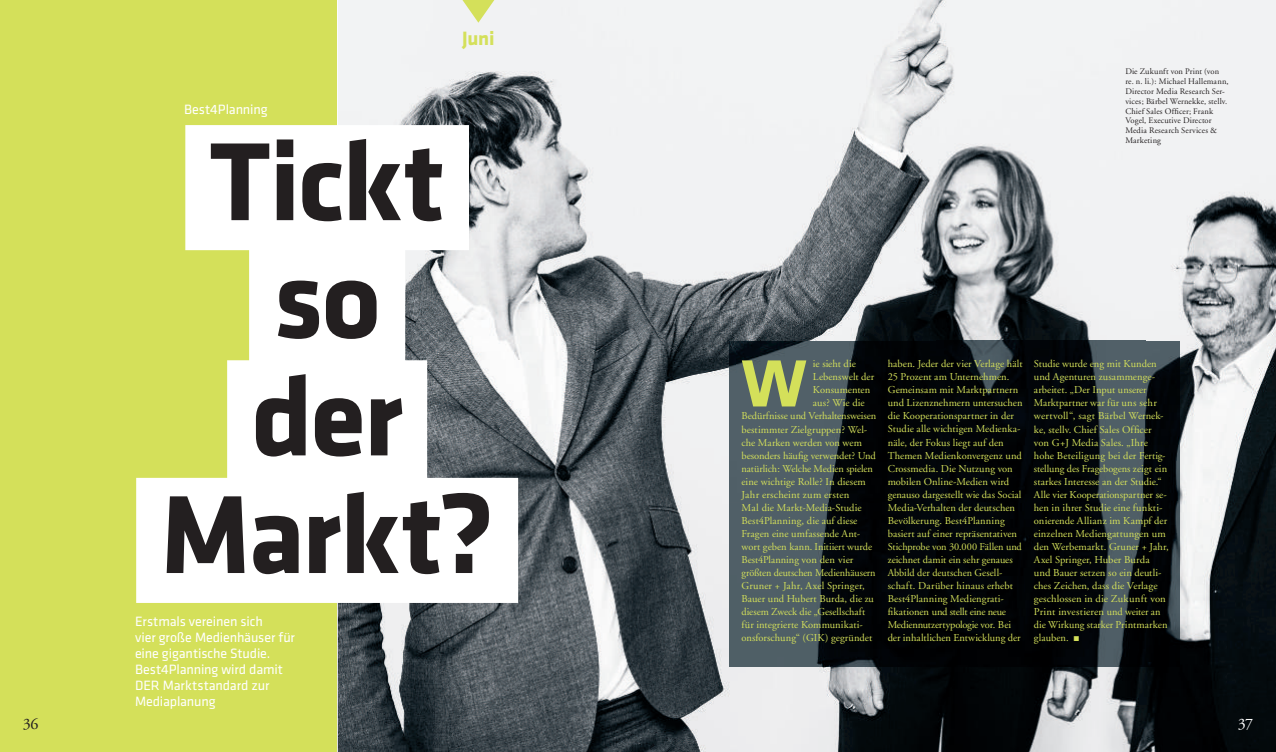
<style>
.page{position:relative;width:1276px;height:752px;background:#fff}
.page>*{position:absolute;margin:0;border:0;box-sizing:border-box;transform-origin:0 0}
.t1{font:700 115px/117.5px "Klavika";letter-spacing:-.02em;color:#231f20;text-align:center}
.t2{font:700 69.1px "Klavika";color:#d4e05a}
.t3{font:700 20px "Klavika";color:#d4e05a}
.t4{font:16px "Adobe Garamond";color:#231f20}
.t5{font:16px "Adobe Garamond";color:#fff}
.t6{font:14px/16px "Klavika";letter-spacing:-.01em;color:#fff}
.t7{font:10.5px/13px "Adobe Garamond";color:#d4e05a}
.t8{font:8.5px/9.8px "Adobe Garamond";letter-spacing:.015em;color:#231f20}
</style>
<div class="page">
<div style="left:0;top:0;width:338px;height:751px;background:#d4e05a"></div>
<img style="left:338px;top:0;width:938px;height:751px">
<div style="left:185px;top:125px;width:284px;height:125px;background:#fff"></div>
<div style="left:249px;top:242px;width:156px;height:125px;background:#fff"></div>
<div style="left:227px;top:360px;width:200px;height:125px;background:#fff"></div>
<div style="left:136px;top:477px;width:382px;height:125px;background:#fff"></div>
<img style="left:729px;top:341px;width:450px;height:325px">
<svg style="left:456px;top:0;width:44px;height:23px"></svg>
<p class="t6" style="left:184px;top:101px;width:85px">Best4Planning</p>
<p class="t3" style="left:462px;top:28px;width:34px">Juni</p>
<p class="t1" style="left:160px;top:125px;width:335px">Tickt so<br>der<br>Markt?</p>
<p class="t6" style="left:135px;top:613px;width:161px">Erstmals vereinen sich<br>vier große Medienhäuser für eine gigantische Studie.<br>Best4Planning wird damit<br>DER Marktstandard zur<br>Mediaplanung</p>
<p class="t8" style="left:1125px;top:67px;width:105px">Die Zukunft von Print (von re. n. li.): Michael Hallemann,<br>Director Media Research Ser&shy;vices; Bärbel Wernekke, stellv.<br>Chief Sales Officer; Frank<br>Vogel, Executive Director<br>Media Research Services &amp;<br>Marketing</p>
<p class="t2" style="left:741px;top:345px;width:67px">W</p>
<p class="t7" style="left:813px;top:357px;width:45px">ie sieht die</p>
<p class="t7" style="left:813px;top:370px;width:63px">Lebenswelt der</p>
<p class="t7" style="left:813px;top:383px;width:59px">Konsumenten</p>
<p class="t7" style="left:813px;top:396px;width:53px">aus? Wie die</p>
<p class="t7" style="left:741px;top:409px;width:136px">Bedürfnisse und Verhaltensweisen</p>
<p class="t7" style="left:741px;top:422px;width:127px">bestimmter Zielgruppen? Wel-</p>
<p class="t7" style="left:741px;top:435px;width:122px">che Marken werden von wem</p>
<p class="t7" style="left:741px;top:448px;width:136px">besonders häufig verwendet? Und</p>
<p class="t7" style="left:741px;top:461px;width:133px">natürlich: Welche Medien spielen</p>
<p class="t7" style="left:741px;top:474px;width:126px">eine wichtige Rolle? In diesem</p>
<p class="t7" style="left:741px;top:487px;width:109px">Jahr erscheint zum ersten</p>
<p class="t7" style="left:741px;top:500px;width:122px">Mal die Markt-Media-Studie</p>
<p class="t7" style="left:741px;top:513px;width:117px">Best4Planning, die auf diese</p>
<p class="t7" style="left:741px;top:526px;width:120px">Fragen eine um fassende Ant-</p>
<p class="t7" style="left:741px;top:539px;width:132px">wort geben kann. Initiiert wurde</p>
<p class="t7" style="left:741px;top:552px;width:113px">Best4Planning von den vier</p>
<p class="t7" style="left:741px;top:565px;width:136px">größten deutschen Medienhäusern</p>
<p class="t7" style="left:741px;top:578px;width:125px">Gruner + Jahr, Axel Springer,</p>
<p class="t7" style="left:741px;top:591px;width:134px">Bauer und Hubert Burda, die zu</p>
<p class="t7" style="left:741px;top:604px;width:125px">diesem Zweck die „Gesellschaft</p>
<p class="t7" style="left:741px;top:617px;width:123px">für integrierte Kommunikati-</p>
<p class="t7" style="left:741px;top:630px;width:132px">onsforschung“ (GIK) gegründet</p>
<p class="t7" style="left:887px;top:357px;width:136px">haben. Jeder der vier Verlage hält<br>25 Prozent am Unternehmen.<br>Gemeinsam mit Marktpartnern und Lizenznehmern untersuchen die Kooperationspartner in der<br>Studie alle wichtigen Medienka&shy;näle, der Fokus liegt auf den<br>Themen Medienkonvergenz und<br>Crossmedia. Die Nutzung von mobilen Online-Medien wird genauso dargestellt wie das Social<br>Media-Verhalten der deutschen<br>Bevölkerung. Best4Planning basiert auf einer repräsentativen<br>Stichprobe von 30.000 Fällen und zeichnet damit ein sehr genaues<br>Abbild der deutschen Gesell&shy;schaft. Darüber hinaus erhebt<br>Best4Planning Mediengrati&shy;fikationen und stellt eine neue<br>Mediennutzer typologie vor. Bei der inhaltlichen Entwicklung der</p>
<p class="t7" style="left:1034px;top:357px;width:136px">Studie wurde eng mit Kunden und Agenturen zusammenge&shy;arbeitet. „Der Input unserer<br>Marktpartner war für uns sehr wertvoll“, sagt Bärbel Wernek&shy;ke, stellv. Chief Sales Officer von G+J Media Sales. „Ihre hohe Beteiligung bei der Fertig&shy;stellung des Fragebogens zeigt ein starkes Interesse an der Studie.“<br>Alle vier Kooperationspartner se&shy;hen in ihrer Studie eine funkti&shy;onierende Allianz im Kampf der einzelnen Mediengattungen um den Werbemarkt. Gruner + Jahr,<br>Axel Springer, Huber Burda und Bauer setzen so ein deutli&shy;ches Zeichen, dass die Verlage geschlossen in die Zukunft von<br>Print investieren und weiter an die Wirkung starker Printmarken glauben. ■</p>
<p class="t4" style="left:23px;top:715px;width:17px">36</p>
<p class="t5" style="left:1237px;top:715px;width:17px">37</p>
</div>
